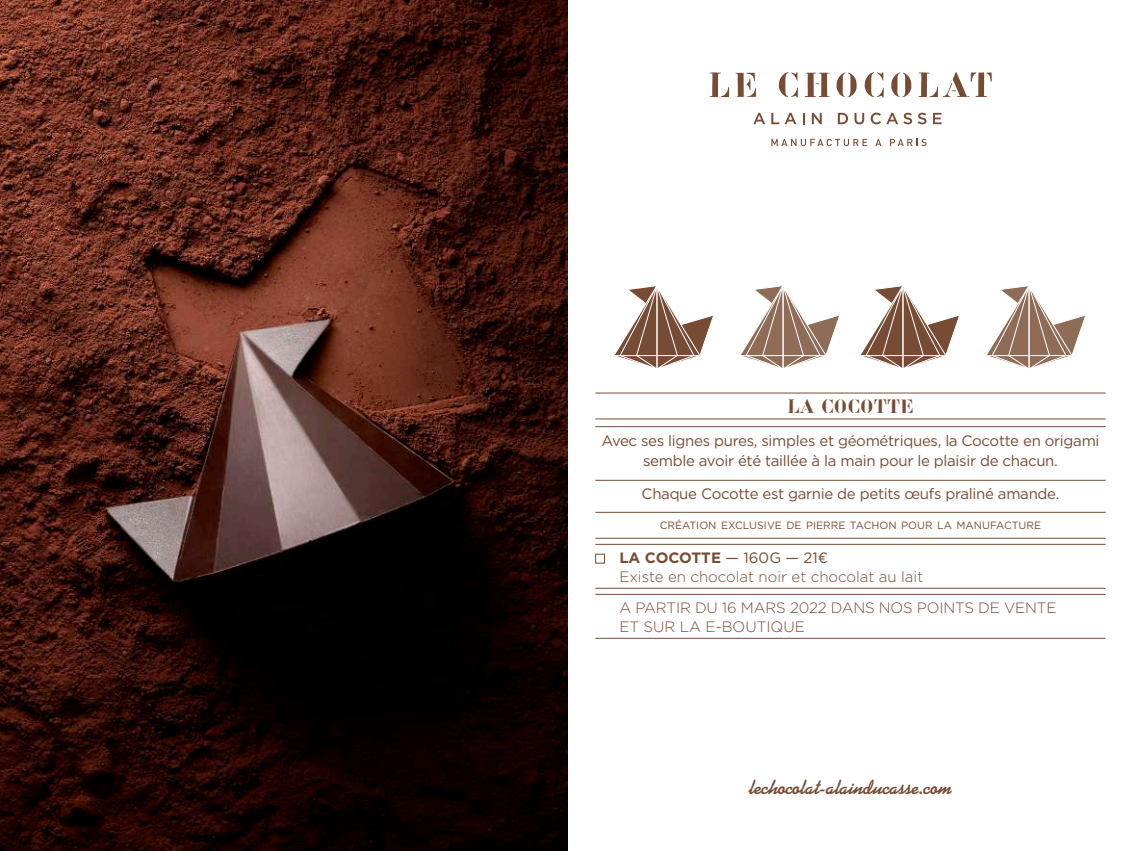
<style>
.page{position:relative;width:1134px;height:851px;background:#fff}
.page>*{position:absolute;margin:0;border:0;box-sizing:border-box;transform-origin:0 0}
.t1{font:21px "Flightcase";color:#764c35}
.t2{font:700 20px "Kaufmann";color:#764c35}
.t3{font:15px/20px "Gotham";letter-spacing:-.02em;color:#764c35;text-align:center}
.t4{font:300 15px/19px "Gotham";letter-spacing:-.005em;color:#764c35}
.t5{font:10.4px "Gotham";color:#764c35}
.s1{font-weight:700}
.s2{font-weight:400}
.s3{font-family:"Maax";font-weight:400}
</style>
<div class="page">
<svg style="left:709px;top:72px;width:20px;height:25px"></svg>
<svg style="left:735px;top:73px;width:21px;height:24px"></svg>
<svg style="left:779px;top:72px;width:19px;height:25px"></svg>
<svg style="left:805px;top:72px;width:25px;height:25px"></svg>
<svg style="left:836px;top:72px;width:21px;height:25px"></svg>
<svg style="left:864px;top:72px;width:20px;height:25px"></svg>
<svg style="left:891px;top:72px;width:20px;height:25px"></svg>
<svg style="left:918px;top:72px;width:74px;height:25px"></svg>
<svg style="left:753px;top:113px;width:12px;height:11px"></svg>
<svg style="left:771px;top:113px;width:25px;height:11px"></svg>
<svg style="left:803px;top:113px;width:2px;height:11px"></svg>
<svg style="left:812px;top:113px;width:10px;height:11px"></svg>
<svg style="left:838px;top:113px;width:10px;height:11px"></svg>
<svg style="left:854px;top:113px;width:10px;height:11px"></svg>
<svg style="left:871px;top:113px;width:41px;height:11px"></svg>
<svg style="left:918px;top:113px;width:8px;height:11px"></svg>
<svg style="left:933px;top:113px;width:8px;height:11px"></svg>
<svg style="left:771px;top:139px;width:96px;height:7px"></svg>
<svg style="left:875px;top:139px;width:6px;height:7px"></svg>
<svg style="left:890px;top:139px;width:36px;height:7px"></svg>
<hr style="left:595px;top:392px;width:511px;height:1px;background:#764c35">
<hr style="left:595px;top:418px;width:511px;height:1px;background:#764c35">
<hr style="left:595px;top:426px;width:511px;height:1px;background:#764c35">
<hr style="left:595px;top:480px;width:511px;height:1px;background:#764c35">
<hr style="left:595px;top:512px;width:511px;height:1px;background:#764c35">
<hr style="left:595px;top:538px;width:511px;height:1px;background:#764c35">
<hr style="left:595px;top:544px;width:511px;height:1px;background:#764c35">
<hr style="left:595px;top:588px;width:511px;height:1px;background:#764c35">
<hr style="left:595px;top:594px;width:511px;height:1px;background:#764c35">
<hr style="left:595px;top:638px;width:511px;height:1px;background:#764c35">
<div style="left:595px;top:554px;width:10px;height:9px;border:1px solid #764c35"></div>
<svg style="left:615px;top:285px;width:99px;height:84px"></svg>
<hr style="left:657px;top:285px;width:1px;height:84px;background:#fff">
<hr style="left:614px;top:355px;width:86px;height:1px;background:#fff">
<svg style="left:741px;top:286px;width:98px;height:82px"></svg>
<hr style="left:783px;top:285px;width:1px;height:84px;background:#fff">
<hr style="left:740px;top:355px;width:86px;height:1px;background:#fff">
<svg style="left:861px;top:285px;width:99px;height:84px"></svg>
<hr style="left:903px;top:285px;width:1px;height:84px;background:#fff">
<hr style="left:860px;top:355px;width:86px;height:1px;background:#fff">
<svg style="left:987px;top:286px;width:98px;height:82px"></svg>
<hr style="left:1029px;top:285px;width:1px;height:84px;background:#fff">
<hr style="left:986px;top:355px;width:86px;height:1px;background:#fff">
<img style="left:0;top:0;width:567px;height:850px">
<h1 class="t1" style="left:788px;top:394px;width:127px">lA COCOTTE</h1>
<p class="t3" style="left:601px;top:430px;width:500px">Avec ses lignes pures, simples et géométriques, la Cocotte en origami semble avoir été taillée à la main pour le plaisir de chacun.</p>
<p class="t3" style="left:641px;top:483px;width:419px">Chaque Cocotte est garnie de petits œufs praliné amande.</p>
<p class="t5" style="left:660px;top:520px;width:383px">CRÉATION EXCLUSIVE DE PIERRE TACHON POUR LA MANUFACTURE</p>
<p class="t4" style="left:619px;top:548px;width:305px"><span class="s1">LA COCOTTE</span> <span class="s2">— 160G — 21</span><span class="s3">€<br></span>Existe en chocolat noir et chocolat au lait</p>
<p class="t4" style="left:619px;top:598px;width:438px">A PARTIR DU 16 MARS 2022 DANS NOS POINTS DE VENTE<br>ET SUR LA E-BOUTIQUE</p>
<h2 class="t2" style="left:749px;top:775px;width:204px">lechocolat-alainducasse.com</h2>
</div>
